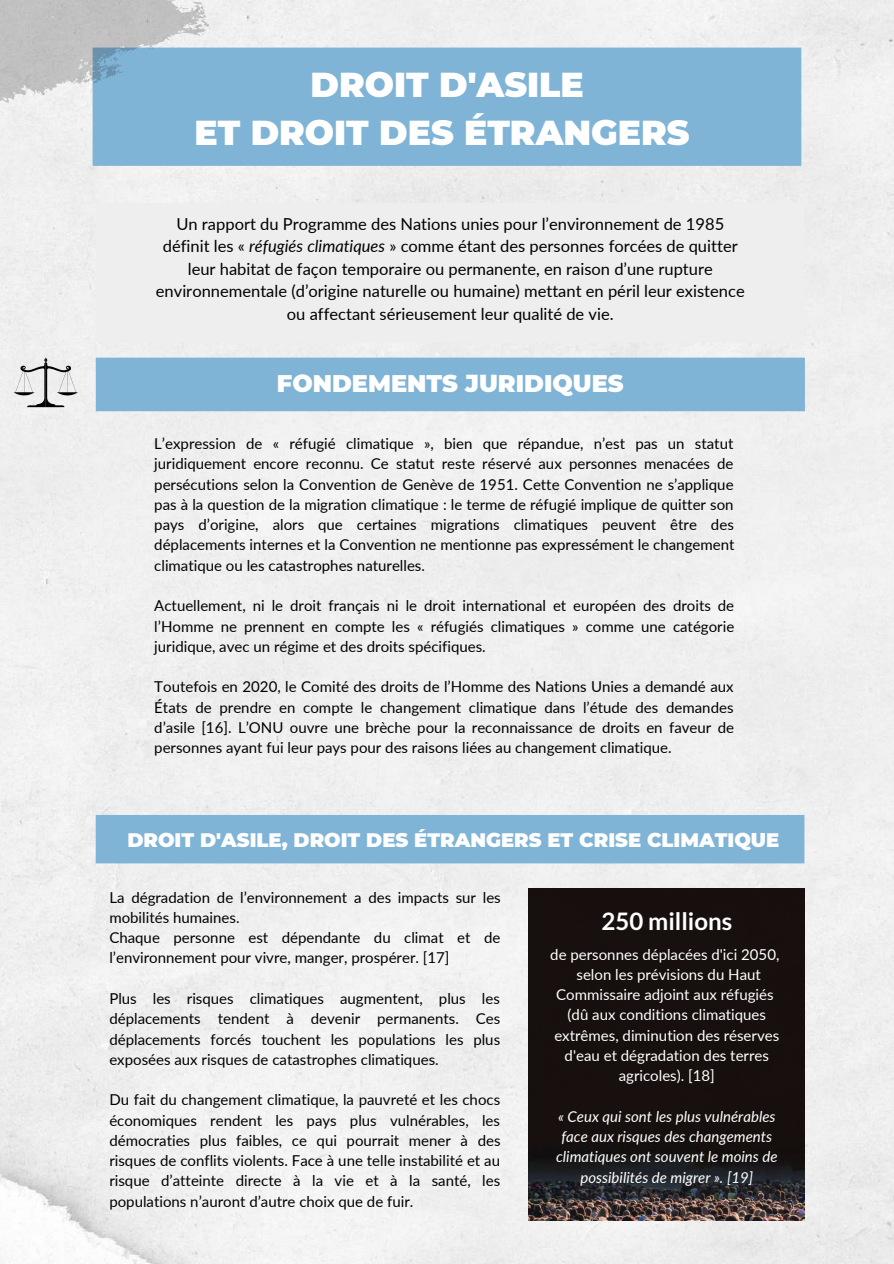
<style>
.page{position:relative;width:894px;height:1264px;background:#fff}
.page>*{position:absolute;margin:0;border:0;box-sizing:border-box;transform-origin:0 0}
.t1{font:900 34.5px/47.2px "Montserrat";color:#fff;text-align:center}
.t2{font:900 24px "Montserrat";color:#fff}
.t3{font:700 24px "Lato";color:#fff}
.t4{font:900 19.5px "Montserrat";color:#fff}
.t5{font:16.5px/22.5px "Lato";color:#000;text-align:center}
.t6{font:15px/20.2px "Lato";color:#000;text-align:justify}
.t7{font:15px/20.2px "Lato";color:#fff;text-align:center}
.t8{font:italic 15px/20.2px "Lato";color:#fff;text-align:center}
.s1{font-style:italic}
</style>
<div class="page">
<div style="left:0;top:0;width:893px;height:1263px;background:#efefef"></div>
<div style="left:97px;top:816px;width:705px;height:45px;background:#80b4d6"></div>
<hr style="left:96px;top:818px;width:3px;height:42px;background:#80b4d6">
<hr style="left:801px;top:818px;width:3px;height:42px;background:#80b4d6">
<hr style="left:99px;top:860px;width:702px;height:3px;background:#80b4d6">
<hr style="left:99px;top:815px;width:702px;height:3px;background:#80b4d6">
<div style="left:94px;top:49px;width:705px;height:115px;background:#80b4d6"></div>
<hr style="left:93px;top:50px;width:2px;height:113px;background:#80b4d6">
<hr style="left:798px;top:50px;width:3px;height:113px;background:#80b4d6">
<hr style="left:95px;top:163px;width:703px;height:3px;background:#80b4d6">
<hr style="left:95px;top:48px;width:703px;height:2px;background:#80b4d6">
<div style="left:97px;top:359px;width:706px;height:51px;background:#80b4d6"></div>
<hr style="left:96px;top:360px;width:2px;height:48px;background:#80b4d6">
<hr style="left:802px;top:360px;width:2px;height:48px;background:#80b4d6">
<hr style="left:98px;top:408px;width:704px;height:3px;background:#80b4d6">
<hr style="left:98px;top:357px;width:704px;height:3px;background:#80b4d6">
<div style="left:97px;top:204px;width:705px;height:137px;background:#eee"></div>
<hr style="left:96px;top:205px;width:2px;height:135px;background:#eee">
<hr style="left:801px;top:205px;width:3px;height:135px;background:#eee">
<hr style="left:98px;top:340px;width:703px;height:2px;background:#eee">
<hr style="left:98px;top:203px;width:703px;height:2px;background:#eee">
<svg style="left:14px;top:357px;width:64px;height:50px"></svg>
<img style="left:528px;top:888px;width:276px;height:332px">
<svg style="left:0;top:0;width:211px;height:103px"></svg>
<h1 class="t1" style="left:194px;top:61px;width:496px">DROIT D'ASILE<br>ET DROIT DES ÉTRANGERS</h1>
<p class="t5" style="left:156px;top:212px;width:590px">Un rapport du Programme des Nations unies pour l’environnement de 1985 définit les « <span class="s1">réfugiés climatiques</span> » comme étant des personnes forcées de quitter leur habitat de façon temporaire ou permanente, en raison d’une rupture environnementale (d’origine naturelle ou humaine) mettant en péril leur existence ou affectant sérieusement leur qualité de vie.</p>
<h2 class="t2" style="left:277px;top:369px;width:348px">FONDEMENTS JURIDIQUES</h2>
<p class="t6" style="left:154px;top:433px;width:581px">L’expression de « réfugié climatique », bien que répandue, n’est pas un statut juridiquement encore reconnu. Ce statut reste réservé aux personnes menacées de persécutions selon la Convention de Genève de 1951. Cette Convention ne s’applique pas à la question de la migration climatique : le terme de réfugié implique de quitter son pays d’origine, alors que certaines migrations climatiques peuvent être des déplacements internes et la Convention ne mentionne pas expressément le changement climatique ou les catastrophes naturelles.</p>
<p class="t6" style="left:154px;top:595px;width:581px">Actuellement, ni le droit français ni le droit international et européen des droits de l’Homme ne prennent en compte les « réfugiés climatiques » comme une catégorie juridique, avec un régime et des droits spécifiques.</p>
<p class="t6" style="left:154px;top:676px;width:581px">Toutefois en 2020, le Comité des droits de l’Homme des Nations Unies a demandé aux États de prendre en compte le changement climatique dans l’étude des demandes d’asile [16]. L’ONU ouvre une brèche pour la reconnaissance de droits en faveur de personnes ayant fui leur pays pour des raisons liées au changement climatique.</p>
<h3 class="t4" style="left:127px;top:827px;width:653px">DROIT D'ASILE, DROIT DES ÉTRANGERS ET CRISE CLIMATIQUE</h3>
<p class="t6" style="left:109px;top:886px;width:393px;text-align:left">La dégradation de l’environnement a des impacts sur les mobilités humaines.<br>Chaque personne est dépendante du climat et de l’environnement pour vivre, manger, prospérer. [17]</p>
<p class="t6" style="left:109px;top:988px;width:392px">Plus les risques climatiques augmentent, plus les déplacements tendent à</p>
<p class="t6" style="left:109px;top:1008px;width:392px;text-indent:201px">devenir permanents. Ces déplacements forcés touchent les populations les plus exposées aux risques de catastrophes climatiques.</p>
<p class="t6" style="left:109px;top:1089px;width:392px">Du fait du changement climatique, la pauvreté et les chocs économiques rendent les pays plus vulnérables, les démocraties plus faibles, ce qui pourrait mener à des risques de conflits violents. Face à une telle instabilité et au risque d’atteinte directe à la vie et à la santé, les populations n’auront d’autre choix que de fuir.</p>
<h2 class="t3" style="left:601px;top:906px;width:132px">250 millions</h2>
<p class="t7" style="left:550px;top:943px;width:230px">de personnes déplacées d'ici 2050, selon les prévisions du Haut<br>Commissaire adjoint aux réfugiés (dû aux conditions climatiques extrêmes, diminution des réserves d'eau et dégradation des terres agricoles). [18]</p>
<p class="t8" style="left:556px;top:1105px;width:223px">« Ceux qui sont les plus vulnérables face aux risques des changements climatiques ont souvent le moins de possibilités de migrer ». [19]</p>
</div>
